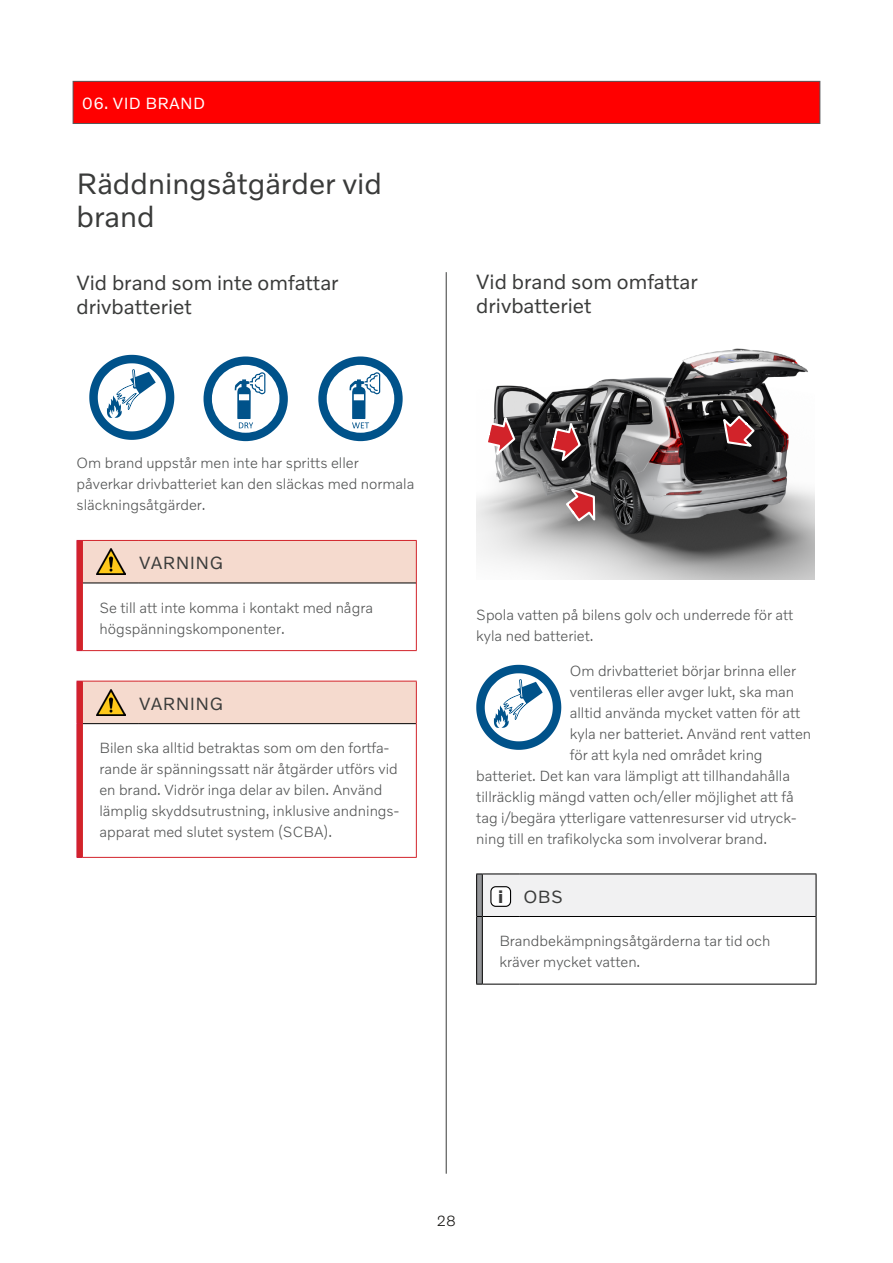
<style>
.page{position:relative;width:893px;height:1263px;background:#fff}
.page>*{position:absolute;margin:0;border:0;box-sizing:border-box;transform-origin:0 0}
.t1{font:30px/33px "Volvo Novum";color:#3a3b3a}
.t2{font:24px "Volvo Novum";color:#fff}
.t3{font:21px/24px "Volvo Novum";color:#3a3b3a}
.t4{font:18px "Volvo Novum";letter-spacing:.02em;color:#3a3b3a}
.t5{font:16.5px "Volvo Novum";letter-spacing:.02em;color:#fff}
.t6{font:300 15px/21px "Volvo Novum";color:#545555}
.t7{font:300 15px "Volvo Novum";color:#181715}
.s1{font-weight:700}
</style>
<div class="page">
<div style="left:73px;top:81px;width:747px;height:42px;background:#f00"></div>
<div style="left:73px;top:81px;width:747px;height:43px;border:1px solid #58595b"></div>
<svg style="left:89px;top:355px;width:85px;height:85px"></svg>
<svg style="left:204px;top:356px;width:84px;height:85px"></svg>
<svg style="left:318px;top:356px;width:85px;height:85px"></svg>
<div style="left:77px;top:583px;width:5px;height:68px;background:#d2232a"></div>
<hr style="left:416px;top:583px;width:1px;height:67px;background:#d2232a">
<div style="left:77px;top:540px;width:339px;height:44px;background:#f5dace"></div>
<hr style="left:77px;top:583px;width:1px;height:67px;background:#d01f3e">
<hr style="left:82px;top:540px;width:57px;height:1px;background:#d2232a">
<hr style="left:82px;top:541px;width:1px;height:42px;background:#d2232a">
<hr style="left:139px;top:540px;width:278px;height:1px;background:#d2232a">
<hr style="left:416px;top:541px;width:1px;height:42px;background:#d2232a">
<hr style="left:82px;top:583px;width:1px;height:67px;background:#d2232a">
<hr style="left:82px;top:650px;width:57px;height:1px;background:#d2232a">
<hr style="left:139px;top:650px;width:278px;height:1px;background:#d2232a">
<img style="left:96px;top:549px;width:30px;height:26px">
<div style="left:77px;top:724px;width:5px;height:133px;background:#d2232a"></div>
<hr style="left:416px;top:724px;width:1px;height:133px;background:#d2232a">
<div style="left:77px;top:681px;width:339px;height:43px;background:#f5dace"></div>
<hr style="left:77px;top:724px;width:1px;height:133px;background:#d01f3e">
<hr style="left:82px;top:681px;width:57px;height:1px;background:#d2232a">
<hr style="left:82px;top:681px;width:1px;height:43px;background:#d2232a">
<hr style="left:139px;top:681px;width:278px;height:1px;background:#d2232a">
<hr style="left:416px;top:681px;width:1px;height:43px;background:#d2232a">
<hr style="left:82px;top:724px;width:1px;height:133px;background:#d2232a">
<hr style="left:82px;top:857px;width:57px;height:1px;background:#d2232a">
<hr style="left:139px;top:857px;width:278px;height:1px;background:#d2232a">
<img style="left:96px;top:689px;width:30px;height:27px">
<svg style="left:476px;top:665px;width:85px;height:85px"></svg>
<hr style="left:816px;top:874px;width:1px;height:42px;background:#000">
<hr style="left:816px;top:916px;width:1px;height:68px;background:#000">
<svg style="left:476px;top:873px;width:340px;height:112px"></svg>
<div style="left:491px;top:887px;width:20px;height:19px;background:#fff;border-radius:5px"></div>
<div style="left:490px;top:886px;width:21px;height:21px;border:1px solid #000;border-radius:5px"></div>
<img style="left:476px;top:348px;width:339px;height:232px">
<hr style="left:446px;top:272px;width:1px;height:902px;background:#3a3b3a">
<svg style="left:550px;top:417px;width:32px;height:49px;background:#6f4446"></svg>
<svg style="left:564px;top:486px;width:32px;height:40px"></svg>
<svg style="left:721px;top:414px;width:36px;height:35px"></svg>
<svg style="left:484px;top:411px;width:33px;height:49px"></svg>
<h2 class="t2" style="left:101px;top:78px;width:132px">6. Vid brand</h2>
<p class="t5" style="left:82px;top:93px;width:125px">06. VID BRAND</p>
<h1 class="t1" style="left:77px;top:166px;width:307px">Räddningsåtgärder vid brand</h1>
<h3 class="t3" style="left:77px;top:270px;width:264px">Vid brand som inte omfattar drivbatteriet</h3>
<p class="t6" style="left:77px;top:451px;width:339px">Om brand uppstår men inte har spritts eller påverkar drivbatteriet kan den släckas med normala släckningsåtgärder.</p>
<p class="t4" style="left:139px;top:552px;width:86px">VARNING</p>
<p class="t6" style="left:99px;top:596px;width:275px">Se till att inte komma i kontakt med några högspänningskomponenter.</p>
<p class="t4" style="left:139px;top:692px;width:86px">VARNING</p>
<p class="t6" style="left:99px;top:737px;width:301px">Bilen ska alltid betraktas som om den fortfa&shy;rande är spänningssatt när åtgärder utförs vid en brand. Vidrör inga delar av bilen. Använd lämplig skyddsutrustning, inklusive andnings&shy;apparat med slutet system (SCBA).</p>
<h3 class="t3" style="left:476px;top:268px;width:223px">Vid brand som omfattar drivbatteriet</h3>
<p class="t6" style="left:476px;top:604px;width:319px">Spola vatten på bilens golv och underrede för att kyla ned batteriet.</p>
<p class="t6" style="left:570px;top:660px;width:228px">Om drivbatteriet börjar brinna eller</p>
<p class="t6" style="left:570px;top:681px;width:226px">ventileras eller avger lukt, ska man</p>
<p class="t6" style="left:570px;top:702px;width:232px">alltid använda mycket vatten för att</p>
<p class="t6" style="left:570px;top:723px;width:243px">kyla ner batteriet. Använd rent vatten</p>
<p class="t6" style="left:570px;top:744px;width:194px">för att kyla ned området kring</p>
<p class="t6" style="left:476px;top:765px;width:315px">batteriet. Det kan vara lämpligt att tillhandahålla</p>
<p class="t6" style="left:476px;top:786px;width:319px">tillräcklig mängd vatten och/eller möjlighet att få</p>
<p class="t6" style="left:476px;top:807px;width:322px">tag i/begära ytterligare vattenresurser vid utryck-</p>
<p class="t6" style="left:476px;top:828px;width:293px">ning till en trafikolycka som involverar brand.</p>
<p class="t4" style="left:498px;top:885px;width:66px"><span class="s1">i</span> OBS</p>
<p class="t6" style="left:499px;top:930px;width:273px">Brandbekämpningsåtgärderna tar tid och kräver mycket vatten.</p>
<p class="t7" style="left:437px;top:1211px;width:21px">28</p>
</div>
